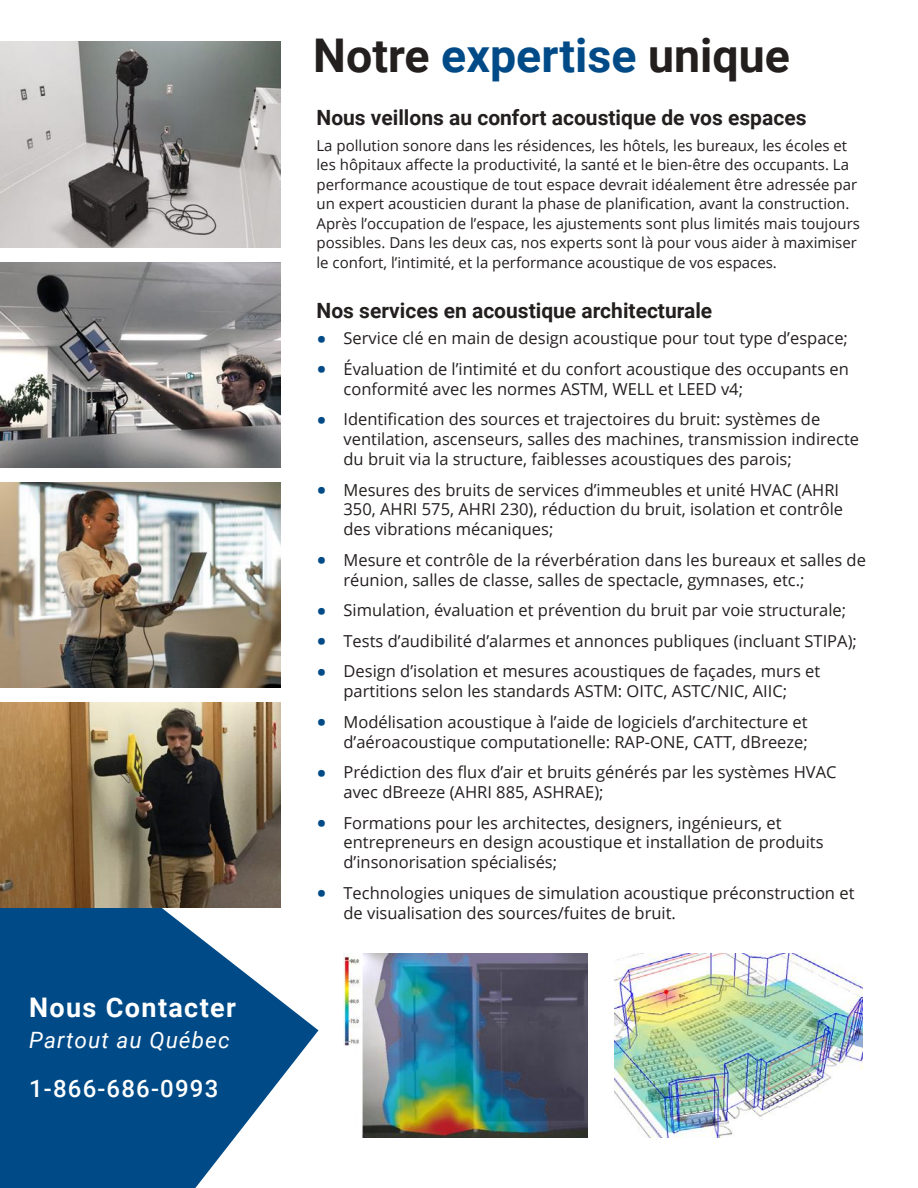
<style>
.page{position:relative;width:918px;height:1188px;background:#fff}
.page>*{position:absolute;margin:0;border:0;box-sizing:border-box;transform-origin:0 0}
.t1{font:700 46.5px "Roboto";color:#241f1f}
.t2{font:700 27px "Roboto";letter-spacing:.05em;color:#fff}
.t3{font:500 24px "Roboto";letter-spacing:.05em;color:#fff}
.t4{font:italic 22.5px "Roboto";letter-spacing:.05em;color:#fff}
.t5{font:700 21px "Roboto";color:#241f1f}
.t6{font:16.5px/19.8px "Open Sans";color:#241f1f}
.t7{font:15px/19.5px "Open Sans";color:#241f1f}
.s1{color:#004b87}
.s2{font-family:"Roboto";font-weight:900;font-size:27px;color:#004b87}
</style>
<div class="page">
<svg style="left:0;top:907px;width:318px;height:281px;fill:#004b87"></svg>
<img style="left:0;top:482px;width:281px;height:205px">
<img style="left:0;top:262px;width:281px;height:205px">
<img style="left:0;top:702px;width:281px;height:205px">
<img style="left:614px;top:954px;width:249px;height:183px">
<img style="left:344px;top:954px;width:244px;height:183px">
<img style="left:0;top:42px;width:281px;height:205px">
<h2 class="t2" style="left:29px;top:988px;width:208px">Nous Contacter</h2>
<h3 class="t4" style="left:29px;top:1025px;width:202px">Partout au Québec</h3>
<h3 class="t3" style="left:29px;top:1072px;width:191px">1-866-686-0993</h3>
<h1 class="t1" style="left:313px;top:23px;width:478px">Notre <span class="s1">expertise</span> unique</h1>
<p class="t5" style="left:317px;top:102px;width:491px">Nous veillons au confort acoustique de vos espaces</p>
<p class="t7" style="left:317px;top:135px;width:545px">La pollution sonore dans les résidences, les hôtels, les bureaux, les écoles et les hôpitaux affecte la productivité, la santé et le bien-être des occupants. La performance acoustique de tout espace devrait idéalement être adressée par un expert acousticien durant la phase de planification, avant la construction.<br>Après l’occupation de l’espace, les ajustements sont plus limités mais toujours possibles. Dans les deux cas, nos experts sont là pour vous aider à maximiser le confort, l’intimité, et la performance acoustique de vos espaces.</p>
<p class="t5" style="left:317px;top:296px;width:397px">Nos services en acoustique architecturale</p>
<p class="t6" style="left:317px;top:328px;width:533px"><span class="s2">•</span> Service clé en main de design acoustique pour tout type d’espace;</p>
<p class="t6" style="left:344px;top:359px;width:507px;text-indent:-27px"><span class="s2">•</span> Évaluation de l’intimité et du confort acoustique des occupants en conformité avec les normes ASTM, WELL et LEED v4;</p>
<p class="t6" style="left:344px;top:409px;width:517px;text-indent:-27px"><span class="s2">•</span> Identification des sources et trajectoires du bruit: systèmes de ventilation, ascenseurs, salles des machines, transmission indirecte du bruit via la structure, faiblesses acoustiques des parois;</p>
<p class="t6" style="left:344px;top:479px;width:501px;text-indent:-27px"><span class="s2">•</span> Mesures des bruits de services d’immeubles et unité HVAC (AHRI<br>350, AHRI 575, AHRI 230), réduction du bruit, isolation et contrôle des vibrations mécaniques;</p>
<p class="t6" style="left:344px;top:549px;width:524px;text-indent:-27px"><span class="s2">•</span> Mesure et contrôle de la réverbération dans les bureaux et salles de réunion, salles de classe, salles de spectacle, gymnases, etc.;</p>
<p class="t6" style="left:317px;top:600px;width:531px"><span class="s2">•</span> Simulation, évaluation et prévention du bruit par voie structurale;</p>
<p class="t6" style="left:317px;top:630px;width:542px"><span class="s2">•</span> Tests d’audibilité d’alarmes et annonces publiques (incluant STIPA);</p>
<p class="t6" style="left:317px;top:661px;width:505px;text-align:center"><span class="s2">•</span> Design d’isolation et mesures acoustiques de façades, murs et partitions selon les standards ASTM: OITC, ASTC/NIC, AIIC;</p>
<p class="t6" style="left:317px;top:711px;width:493px;text-align:right"><span class="s2">•</span> Modélisation acoustique à l’aide de logiciels d’architecture et d’aéroacoustique computationelle: RAP-ONE, CATT, dBreeze;</p>
<p class="t6" style="left:344px;top:762px;width:495px;text-indent:-27px"><span class="s2">•</span> Prédiction des flux d’air et bruits générés par les systèmes HVAC avec dBreeze (AHRI 885, ASHRAE);</p>
<p class="t6" style="left:344px;top:812px;width:482px;text-indent:-27px"><span class="s2">•</span> Formations pour les architectes, designers, ingénieurs, et entrepreneurs en design acoustique et installation de produits d’insonorisation spécialisés;</p>
<p class="t6" style="left:344px;top:882px;width:512px;text-indent:-27px"><span class="s2">•</span> Technologies uniques de simulation acoustique préconstruction et de visualisation des sources/fuites de bruit.</p>
</div>
